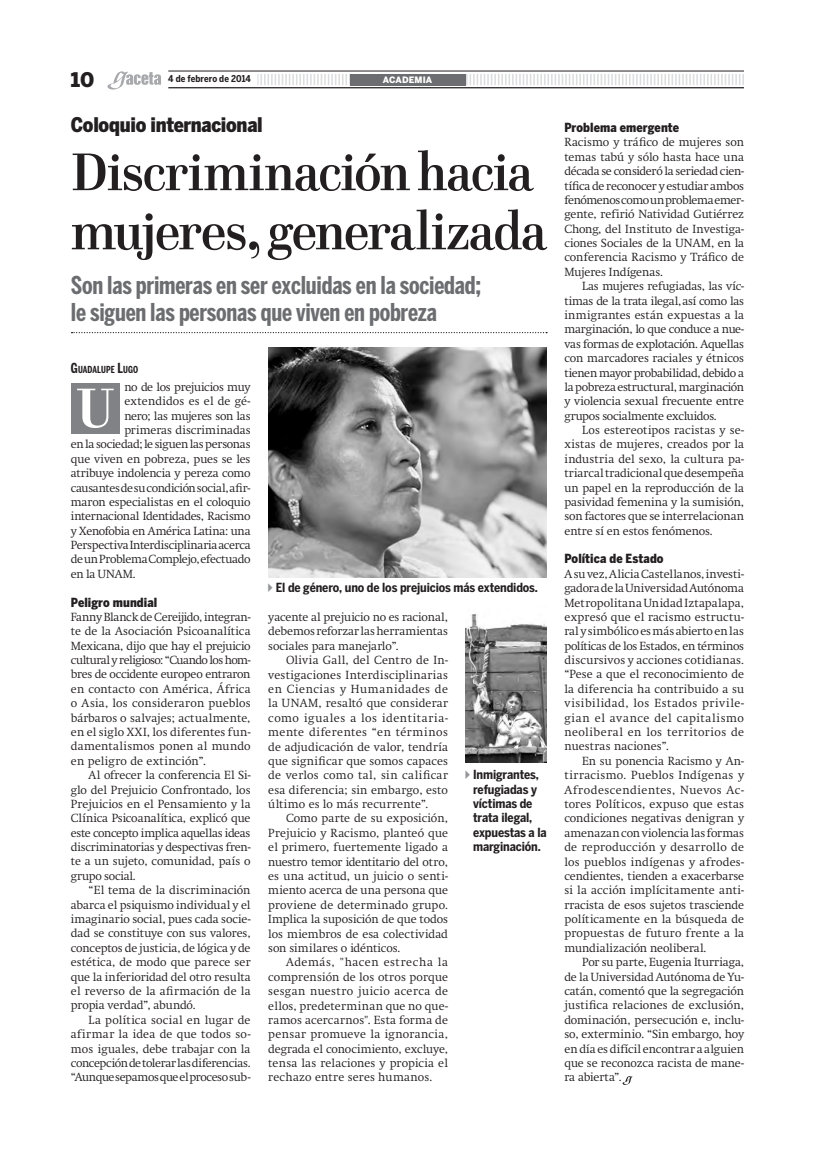
<style>
.page{position:relative;width:815px;height:1152px;background:#fff}
.page>*{position:absolute;margin:0;border:0;box-sizing:border-box;transform-origin:0 0}
._3_0_Tex_Cap_4{font:700 56.38px "Cellini TF";color:#fff}
._1_0_Cabeza_Principa{font:700 53.75px/59.1px "Cellini TF";letter-spacing:-.02em;color:#231f20;scale:.95 1}
._2_0_Sumario_2{font:700 extra-condensed 24.38px/27.5px "Benton Sans";letter-spacing:-.01em;color:#6c6d70}
._0_0_Balazo{font:900 condensed 20px "Benton Sans";letter-spacing:-.015em;color:#231f20}
.t1{font:900 20px "Benton Sans";color:#231f20}
.t2{font:700 condensed 12.5px/14.4px "Benton Sans";letter-spacing:-.01em;color:#231f20}
._3_0_Descanso{font:900 condensed 12.5px "Benton Sans";letter-spacing:.005em;color:#231f20}
._3_0_Texto{font:300 11.62px/14.4px "Swift";letter-spacing:.005em;color:#231f20;text-align:justify}
._3_0_Tex_Cap_4-2{font:300 11.62px "Swift";letter-spacing:-.015em;color:#231f20}
._3_0_Tex_Cap_4-3{font:300 11.62px "Swift";letter-spacing:.005em;color:#231f20}
._3_0_Tex_Cap_4-4{font:300 11.62px "Swift";letter-spacing:.015em;color:#231f20}
._4_0_Crédito_nota{font:700 extra-condensed 9.62px "Benton Sans";letter-spacing:.01em;color:#231f20}
.t3{font:700 condensed 9.38px "Benton Sans";letter-spacing:.01em;color:#231f20}
._9_0_Folio_Sección{font:900 8.75px "Benton Sans";letter-spacing:.01em;color:#fff}
.s1{font-size:13.75px}
</style>
<div class="page">
<svg style="left:257px;top:74px;width:487px;height:11px"></svg>
<hr style="left:168px;top:71px;width:576px;height:1px;background:#231f20">
<hr style="left:168px;top:87px;width:576px;height:1px;background:#231f20">
<svg style="left:107px;top:71px;width:54px;height:19px"></svg>
<div style="left:350px;top:74px;width:115px;height:11px;background:#6c6d70"></div>
<svg style="left:622px;top:1076px;width:10px;height:8px"></svg>
<div style="left:71px;top:384px;width:49px;height:50px;background:#808285"></div>
<svg style="left:71px;top:332px;width:476px;height:1px"></svg>
<img style="left:466px;top:614px;width:81px;height:149px">
<img style="left:268px;top:348px;width:279px;height:229px">
<p class="t1" style="left:71px;top:68px;width:25px">10</p>
<p class="_9_0_Folio_Sección" style="left:383px;top:74px;width:51px">ACADEMIA</p>
<p class="t3" style="left:168px;top:73px;width:84px">4 de febrero de 2014</p>
<p class="_0_0_Balazo" style="left:71px;top:113px;width:193px">Coloquio internacional</p>
<p class="_1_0_Cabeza_Principa" style="left:71px;top:141px;width:502px">Discriminación hacia mujeres, generalizada</p>
<p class="_2_0_Sumario_2" style="left:71px;top:271px;width:412px">Son las primeras en ser excluidas en la sociedad; le siguen las personas que viven en pobreza</p>
<p class="_4_0_Crédito_nota" style="left:71px;top:364px;width:69px"><span class="s1">G</span>UADALUPE <span class="s1">L</span>UGO</p>
<p class="_3_0_Tex_Cap_4" style="left:76px;top:375px;width:38px">U</p>
<p class="_3_0_Tex_Cap_4-2" style="left:124px;top:380px;width:128px">no de los prejuicios muy</p>
<p class="_3_0_Tex_Cap_4-4" style="left:124px;top:394px;width:128px">extendidos es el de gé-</p>
<p class="_3_0_Tex_Cap_4-2" style="left:124px;top:409px;width:128px">nero; las mujeres son las</p>
<p class="_3_0_Tex_Cap_4-3" style="left:124px;top:423px;width:128px">primeras discriminadas</p>
<p class="_3_0_Tex_Cap_4-2" style="left:71px;top:437px;width:181px">en la sociedad; le siguen las personas</p>
<p class="_3_0_Tex_Cap_4-2" style="left:71px;top:452px;width:181px">que viven en pobreza, pues se les</p>
<p class="_3_0_Tex_Cap_4-2" style="left:71px;top:466px;width:181px">atribuye indolencia y pereza como</p>
<p class="_3_0_Tex_Cap_4-2" style="left:71px;top:481px;width:181px">causantes de su condición social, afir-</p>
<p class="_3_0_Tex_Cap_4-2" style="left:71px;top:495px;width:181px">maron especialistas en el coloquio</p>
<p class="_3_0_Tex_Cap_4-2" style="left:71px;top:509px;width:181px">internacional Identidades, Racismo</p>
<p class="_3_0_Tex_Cap_4-2" style="left:71px;top:524px;width:181px">y Xenofobia en América Latina: una</p>
<p class="_3_0_Tex_Cap_4-2" style="left:71px;top:538px;width:181px">Perspectiva Interdisciplinaria acerca</p>
<p class="_3_0_Tex_Cap_4-2" style="left:71px;top:553px;width:181px">de un Problema Complejo, efectuado</p>
<p class="_3_0_Tex_Cap_4-2" style="left:71px;top:567px;width:66px">en la UNAM.</p>
<p class="_3_0_Descanso" style="left:71px;top:594px;width:88px">Peligro mundial</p>
<p class="_3_0_Texto" style="left:71px;top:610px;width:181px">Fanny Blanck de Cereijido, integran&shy;te de la Asociación Psicoanalítica Mexicana, dijo que hay el prejuicio cultural y religioso: “Cuando los hom&shy;bres de occidente europeo entraron en contacto con América, África o Asia, los consideraron pueblos bárbaros o salvajes; actualmente, en el siglo XXI, los diferentes fun&shy;damentalismos ponen al mundo en peligro de extinción”.</p>
<p class="_3_0_Texto" style="left:71px;top:768px;width:181px;text-indent:18px">Al ofrecer la conferencia El Si&shy;glo del Prejuicio Confrontado, los Prejuicios en el Pensamiento y la Clínica Psicoanalítica, explicó que este concepto implica aquellas ideas discriminatorias y despectivas fren&shy;te a un sujeto, comunidad, país o grupo social.</p>
<p class="_3_0_Texto" style="left:71px;top:883px;width:181px;text-indent:18px">“El tema de la discriminación abarca el psiquismo individual y el imaginario social, pues cada socie&shy;dad se constituye con sus valores, conceptos de justicia, de lógica y de estética, de modo que parece ser que la inferioridad del otro resulta el reverso de la afirmación de la propia verdad”, abundó.</p>
<p class="_3_0_Texto" style="left:71px;top:1012px;width:181px;text-indent:18px">La política social en lugar de afirmar la idea de que todos so&shy;mos iguales, debe trabajar con la concepción de tolerar las diferencias. “Aunque sepamos que el proceso sub-</p>
<p class="t2" style="left:276px;top:580px;width:264px">El de género, uno de los prejuicios más extendidos.</p>
<p class="_3_0_Texto" style="left:268px;top:610px;width:181px">yacente al prejuicio no es racional, debemos reforzar las herramientas sociales para manejarlo”.</p>
<p class="_3_0_Texto" style="left:268px;top:653px;width:181px;text-indent:18px">Olivia Gall, del Centro de In&shy;vestigaciones Interdisciplinarias en Ciencias y Humanidades de la UNAM, resaltó que considerar como iguales a los identitaria&shy;mente diferentes “en términos de adjudicación de valor, tendría que significar que somos capaces de verlos como tal, sin calificar esa diferencia; sin embargo, esto último es lo más recurrente”.</p>
<p class="_3_0_Texto" style="left:268px;top:811px;width:181px;text-indent:18px">Como parte de su exposición, Prejuicio y Racismo, planteó que el primero, fuertemente ligado a nuestro temor identitario del otro, es una actitud, un juicio o senti&shy;miento acerca de una persona que proviene de determinado grupo.<br>Implica la suposición de que todos los miembros de esa colectividad son similares o idénticos.</p>
<p class="_3_0_Texto" style="left:268px;top:955px;width:181px;text-indent:18px">Además, "hacen estrecha la comprensión de los otros porque sesgan nuestro juicio acerca de ellos, predeterminan que no que&shy;ramos acercarnos". Esta forma de pensar promueve la ignorancia, degrada el conocimiento, excluye, tensa las relaciones y propicia el rechazo entre seres humanos.</p>
<p class="t2" style="left:473px;top:767px;width:75px">Inmigrantes, refugiadas y víctimas de trata ilegal, expuestas a la marginación.</p>
<p class="_3_0_Descanso" style="left:564px;top:120px;width:116px">Problema emergente</p>
<p class="_3_0_Texto" style="left:564px;top:135px;width:181px">Racismo y tráfico de mujeres son temas tabú y sólo hasta hace una década se consideró la seriedad cien&shy;tífica de reconocer y estudiar ambos fenómenos como un problema emer&shy;gente, refirió Natividad Gutiérrez Chong, del Instituto de Investiga&shy;ciones Sociales de la UNAM, en la conferencia Racismo y Tráfico de Mujeres Indígenas.</p>
<p class="_3_0_Texto" style="left:564px;top:279px;width:181px;text-indent:18px">Las mujeres refugiadas, las víc&shy;timas de la trata ilegal,así como las inmigrantes están expuestas a la marginación, lo que conduce a nue&shy;vas formas de explotación. Aquellas con marcadores raciales y étnicos tienen mayor probabilidad, debido a la pobreza estructural, marginación y violencia sexual frecuente entre grupos socialmente excluidos.</p>
<p class="_3_0_Texto" style="left:564px;top:423px;width:181px;text-indent:18px">Los estereotipos racistas y se&shy;xistas de mujeres, creados por la industria del sexo, la cultura pa&shy;triarcal tradicional que desempeña un papel en la reproducción de la pasividad femenina y la sumisión, son factores que se interrelacionan entre sí en estos fenómenos.</p>
<p class="_3_0_Descanso" style="left:564px;top:551px;width:101px">Política de Estado</p>
<p class="_3_0_Texto" style="left:564px;top:566px;width:181px">A su vez, Alicia Castellanos, investi&shy;gadora de la Universidad Autónoma Metropolitana Unidad Iztapalapa, expresó que el racismo estructu&shy;ral y simbólico es más abierto en las políticas de los Estados, en términos discursivos y acciones cotidianas. “Pese a que el reconocimiento de la diferencia ha contribuido a su visibilidad, los Estados privile&shy;gian el avance del capitalismo neoliberal en los territorios de nuestras naciones”.</p>
<p class="_3_0_Texto" style="left:564px;top:753px;width:181px;text-indent:18px">En su ponencia Racismo y An&shy;tirracismo. Pueblos Indígenas y Afrodescendientes, Nuevos Ac&shy;tores Políticos, expuso que estas condiciones negativas denigran y amenazan con violencia las formas de reproducción y desarrollo de los pueblos indígenas y afrodes&shy;cendientes, tienden a exacerbarse si la acción implícitamente anti&shy;rracista de esos sujetos trasciende políticamente en la búsqueda de propuestas de futuro frente a la mundialización neoliberal.</p>
<p class="_3_0_Texto" style="left:564px;top:955px;width:181px;text-indent:18px">Por su parte, Eugenia Iturriaga, de la Universidad Autónoma de Yu&shy;catán, comentó que la segregación justifica relaciones de exclusión, dominación, persecución e, inclu&shy;so, exterminio. “Sin embargo, hoy en día es difícil encontrar a alguien que se reconozca racista de mane&shy;ra abierta”.</p>
</div>
